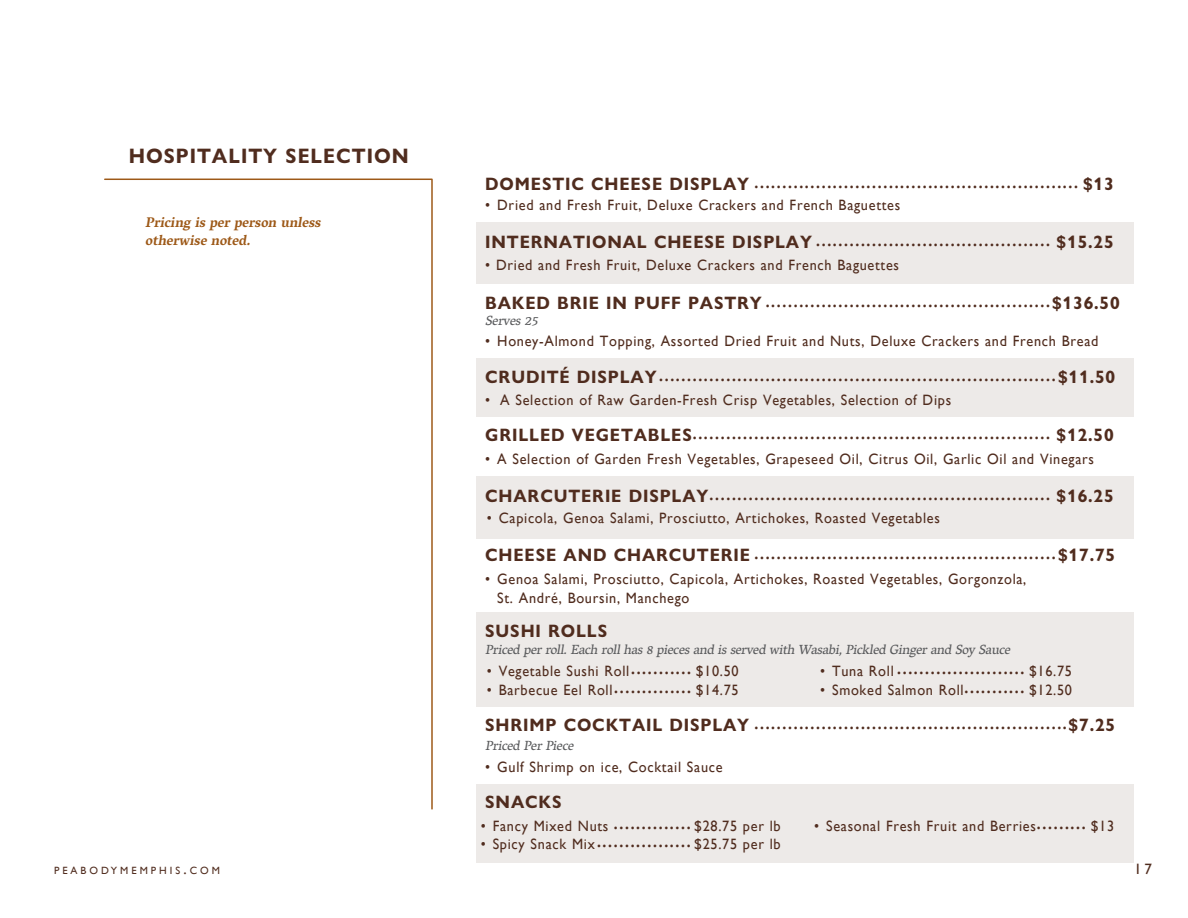
<style>
.page{position:relative;width:1188px;height:918px;background:#fff}
.page>*{position:absolute;margin:0;border:0;box-sizing:border-box;transform-origin:0 0}
.t1{font:700 21px "Gill Sans Nova";letter-spacing:.05em;color:#502c1e;scale:.95 1}
.t2{font:700 18px "Gill Sans Nova";letter-spacing:.05em;color:#502c1e;scale:.95 1}
.t3{font:15px/18.6px "Gill Sans";letter-spacing:.05em;color:#502c1e;scale:.95 1}
.t4{font:15px "Gill Sans";color:#502c1e}
.t5{font:italic 700 14.25px/18px "Vesper Devanagari Libre";color:#9d5918;scale:.95 1}
.t6{font:italic 13.5px "Vesper Devanagari Libre";color:#58595b}
.t7{font:10.5px "Gill Sans";letter-spacing:.285em;color:#502c1e}
.t8{font:700 9px "Gill Sans Nova";color:#502c1e;scale:.95 1}
.s1{font-size:18px}
.s2{font-family:"Gill Sans Nova";font-weight:700;font-size:9px}
.s3{font-family:"Gill Sans";font-weight:400;font-size:15px}
.s4{font-size:15px}
</style>
<div class="page">
<svg style="left:104px;top:178px;width:329px;height:632px"></svg>
<div style="left:477px;top:223px;width:657px;height:61px;background:#edeae8"></div>
<div style="left:477px;top:358px;width:657px;height:59px;background:#edeae8"></div>
<div style="left:477px;top:476px;width:657px;height:62px;background:#edeae8"></div>
<div style="left:477px;top:612px;width:657px;height:94px;background:#edeae8"></div>
<div style="left:477px;top:784px;width:657px;height:79px;background:#edeae8"></div>
<h1 class="t1" style="left:129px;top:143px;width:296px">HOSPITALITY SELECTION</h1>
<p class="t5" style="left:145px;top:215px;width:189px">Pricing is per person unless otherwise noted.</p>
<p class="t8" style="left:485px;top:181px;width:663px"><span class="s1">DOMESTIC CHEESE DISPLAY</span> •••••••••••••••••••••••••••••••••••••••••••••••••••••••••• <span class="s1">$13</span></p>
<p class="t3" style="left:485px;top:196px;width:438px">• Dried and Fresh Fruit, Deluxe Crackers and French Baguettes</p>
<p class="t8" style="left:485px;top:239px;width:663px"><span class="s1">INTERNATIONAL CHEESE DISPLAY</span> •••••••••••••••••••••••••••••••••••••••••• <span class="s1">$15.25</span></p>
<p class="t3" style="left:485px;top:256px;width:437px">• Dried and Fresh Fruit, Deluxe Crackers and French Baguettes</p>
<p class="t8" style="left:485px;top:300px;width:669px"><span class="s1">BAKED BRIE IN PUFF PASTRY</span> •••••••••••••••••••••••••••••••••••••••••••••••••••<span class="s1">$136.50</span></p>
<p class="t6" style="left:485px;top:313px;width:57px">Serves25</p>
<p class="t3" style="left:485px;top:332px;width:647px">• Honey-Almond Topping, Assorted Dried Fruit and Nuts, Deluxe Crackers and French Bread</p>
<p class="t8" style="left:485px;top:375px;width:665px"><span class="s1">CRUDITÉ DISPLAY</span>•••••••••••••••••••••••••••••••••••••••••••••••••••••••••••••••••••••••<span class="s1">$11.50</span></p>
<p class="t3" style="left:485px;top:390px;width:492px">• A Selection of Raw Garden-Fresh Crisp Vegetables, Selection of Dips</p>
<p class="t8" style="left:485px;top:432px;width:663px"><span class="s1">GRILLED VEGETABLES</span>•••••••••••••••••••••••••••••••••••••••••••••••••••••••••••••••• <span class="s1">$12.50</span></p>
<p class="t3" style="left:485px;top:450px;width:642px">• A Selection of Garden Fresh Vegetables, Grapeseed Oil, Citrus Oil, Garlic Oil and Vinegars</p>
<p class="t8" style="left:485px;top:493px;width:663px"><span class="s1">CHARCUTERIE DISPLAY</span>••••••••••••••••••••••••••••••••••••••••••••••••••••••••••••• <span class="s1">$16.25</span></p>
<p class="t3" style="left:487px;top:509px;width:479px">• Capicola, Genoa Salami, Prosciutto, Artichokes, Roasted Vegetables</p>
<p class="t8" style="left:485px;top:553px;width:665px"><span class="s1">CHEESE AND CHARCUTERIE</span> ••••••••••••••••••••••••••••••••••••••••••••••••••••••<span class="s1">$17.75</span></p>
<p class="t3" style="left:497px;top:570px;width:559px;text-indent:-12px">• Genoa Salami, Prosciutto, Capicola, Artichokes, Roasted Vegetables, Gorgonzola,<br>St. André, Boursin, Manchego</p>
<p class="t2" style="left:485px;top:620px;width:130px">SUSHI ROLLS</p>
<p class="t6" style="left:485px;top:641px;width:529px">Priced perroll.Each rollhas8 piecesand isserved with Wasabi,Pickled Gingerand Soy Sauce</p>
<p class="t3" style="left:487px;top:662px;width:267px">• Vegetable Sushi Roll <span class="s2">•••••••••••</span> $10.50</p>
<p class="t3" style="left:487px;top:681px;width:267px">• Barbecue Eel Roll <span class="s2">••••••••••••••</span> $14.75</p>
<p class="t8" style="left:820px;top:667px;width:267px"><span class="s3">• Tuna Roll</span> ••••••••••••••••••••••• <span class="s3">$16.75</span></p>
<p class="t3" style="left:820px;top:681px;width:267px">• Smoked Salmon Roll<span class="s2">•••••••••••</span> $12.50</p>
<p class="t8" style="left:485px;top:723px;width:665px"><span class="s1">SHRIMP COCKTAIL DISPLAY</span> ••••••••••••••••••••••••••••••••••••••••••••••••••••••••<span class="s1">$7.25</span></p>
<p class="t6" style="left:485px;top:738px;width:93px">Priced PerPiece</p>
<p class="t3" style="left:485px;top:758px;width:251px">• Gulf Shrimp on ice, Cocktail Sauce</p>
<p class="t2" style="left:485px;top:791px;width:82px">SNACKS</p>
<p class="t3" style="left:481px;top:817px;width:317px">• Fancy Mixed Nuts <span class="s2">••••••••••••••</span> $28.75 per lb</p>
<p class="t3" style="left:481px;top:835px;width:317px">• Spicy Snack Mix<span class="s2">•••••••••••••••••</span> $25.75 per lb</p>
<p class="t3" style="left:814px;top:817px;width:317px">• Seasonal Fresh Fruit and Berries<span class="s2">•••••••••</span> $13</p>
<p class="t7" style="left:54px;top:865px;width:167px">PEABODYMEMPHIS<span class="s4">.</span>COM</p>
<p class="t4" style="left:1134px;top:861px;width:19px">17</p>
</div>
